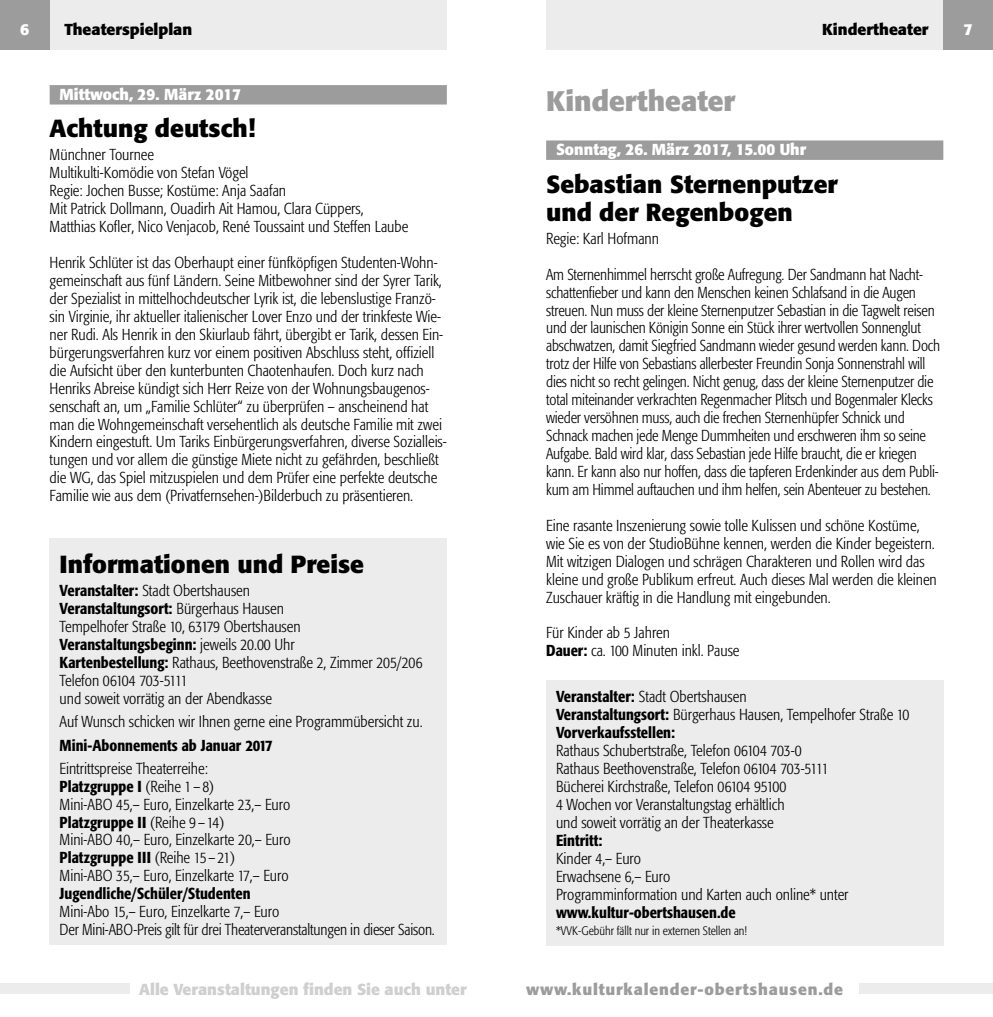
<style>
.page{position:relative;width:993px;height:1017px;background:#fff}
.page>*{position:absolute;margin:0;border:0;box-sizing:border-box;transform-origin:0 0}
.t1{font:700 28px "Formata";color:#9c9c9c}
.t2{font:700 24.5px/28px "Formata";color:#000}
.t3{font:300 condensed 15.75px/18px "Formata";color:#000}
.t4{font:500 condensed 15.75px "Formata";color:#000}
.t5{font:700 15.75px "Formata";color:#fff}
.t6{font:700 15.75px "Formata";color:#cfcfd0}
.t7{font:700 15.75px "Formata";letter-spacing:.05em;color:#9c9c9c}
.t8{font:700 15.75px "Formata";color:#000}
.t9{font:300 condensed 12.25px "Formata";color:#000}
.s1{font-weight:500}
</style>
<div class="page">
<div style="left:546px;top:0;width:397px;height:50px;background:#ececec"></div>
<div style="left:943px;top:0;width:49px;height:50px;background:#9c9c9c"></div>
<div style="left:859px;top:984px;width:133px;height:10px;background:#ececec"></div>
<div style="left:546px;top:140px;width:397px;height:20px;background:#9c9c9c"></div>
<div style="left:50px;top:0;width:396px;height:50px;background:#ececec"></div>
<div style="left:50px;top:85px;width:396px;height:20px;background:#9c9c9c"></div>
<div style="left:0;top:0;width:50px;height:50px;background:#9c9c9c"></div>
<div style="left:0;top:984px;width:130px;height:10px;background:#ececec"></div>
<div style="left:546px;top:680px;width:397px;height:265px;background:#ececec"></div>
<div style="left:50px;top:538px;width:396px;height:407px;background:#ececec"></div>
<p class="t5" style="left:20px;top:19px;width:11px">6</p>
<p class="t8" style="left:64px;top:19px;width:129px">Theaterspielplan</p>
<p class="t5" style="left:60px;top:84px;width:183px">Mittwoch, 29. März 2017</p>
<h2 class="t2" style="left:50px;top:115px;width:207px">Achtung deutsch!</h2>
<p class="t3" style="left:50px;top:146px;width:360px">Münchner Tournee<br>Multikulti-Komödie von Stefan Vögel<br>Regie: Jochen Busse; Kostüme: Anja Saafan<br>Mit Patrick Dollmann, Ouadirh Ait Hamou, Clara Cüppers, Matthias Kofler, Nico Venjacob, René Toussaint und Steffen Laube</p>
<p class="t3" style="left:50px;top:254px;width:398px">Henrik Schlüter ist das Oberhaupt einer fünfköpfigen Studenten-Wohn&shy;gemeinschaft aus fünf Ländern. Seine Mitbewohner sind der Syrer Tarik, der Spezialist in mittelhochdeutscher Lyrik ist, die lebenslustige Franzö&shy;sin Virginie, ihr aktueller italienischer Lover Enzo und der trinkfeste Wie&shy;ner Rudi. Als Henrik in den Skiurlaub fährt, übergibt er Tarik, dessen Ein&shy;bürgerungsverfahren kurz vor einem positiven Abschluss steht, offiziell die Aufsicht über den kunterbunten Chaotenhaufen. Doch kurz nach Henriks Abreise kündigt sich Herr Reize von der Wohnungsbaugenos&shy;senschaft an, um „Familie Schlüter“ zu überprüfen – anscheinend hat man die Wohngemeinschaft versehentlich als deutsche Familie mit zwei Kindern eingestuft. Um Tariks Einbürgerungsverfahren, diverse Sozialleis&shy;tungen und vor allem die günstige Miete nicht zu gefährden, beschließt die WG, das Spiel mitzuspielen und dem Prüfer eine perfekte deutsche Familie wie aus dem (Privatfernsehen-)Bilderbuch zu präsentieren.</p>
<h2 class="t2" style="left:60px;top:550px;width:306px">Informationen und Preise</h2>
<p class="t3" style="left:60px;top:582px;width:364px"><span class="s1">Veranstalter:</span> Stadt Obertshausen<br><span class="s1">Veranstaltungsort:</span> Bürgerhaus Hausen<br>Tempelhofer Straße 10, 63179 Obertshausen <span class="s1">Veranstaltungsbeginn:</span> jeweils 20.00 Uhr<br><span class="s1">Kartenbestellung:</span> Rathaus, Beethovenstraße 2, Zimmer 205/206<br>Telefon 06104 703-5111<br>und soweit vorrätig an der Abendkasse</p>
<p class="t3" style="left:60px;top:712px;width:364px">Auf Wunsch schicken wir Ihnen gerne eine Programmübersicht zu.</p>
<p class="t4" style="left:60px;top:736px;width:214px">Mini-Abonnements ab Januar 2017</p>
<p class="t3" style="left:60px;top:759px;width:232px">Eintrittspreise Theaterreihe:<br><span class="s1">Platzgruppe I</span> (Reihe 1 – 8)<br>Mini-ABO 45,– Euro, Einzelkarte 23,– Euro <span class="s1">Platzgruppe II</span> (Reihe 9 – 14)<br>Mini-ABO 40,– Euro, Einzelkarte 20,– Euro <span class="s1">Platzgruppe III</span> (Reihe 15 – 21)<br>Mini-ABO 35,– Euro, Einzelkarte 17,– Euro</p>
<p class="t4" style="left:60px;top:884px;width:192px">Jugendliche/Schüler/Studenten</p>
<p class="t3" style="left:60px;top:903px;width:376px">Mini-Abo 15,– Euro, Einzelkarte 7,– Euro<br>Der Mini-ABO-Preis gilt für drei Theaterveranstaltungen in dieser Saison.</p>
<p class="t6" style="left:139px;top:979px;width:329px">Alle Veranstaltungen finden Sie auch unter</p>
<p class="t8" style="left:821px;top:19px;width:108px">Kindertheater</p>
<h1 class="t1" style="left:546px;top:84px;width:191px">Kindertheater</h1>
<p class="t5" style="left:556px;top:139px;width:251px">Sonntag, 26. März 2017, 15.00 Uhr</p>
<h2 class="t2" style="left:546px;top:170px;width:293px">Sebastian Sternenputzer und der Regenbogen</h2>
<p class="t3" style="left:546px;top:229px;width:114px">Regie: Karl Hofmann</p>
<p class="t3" style="left:546px;top:265px;width:395px">Am Sternenhimmel herrscht große Aufregung. Der Sandmann hat Nacht&shy;schattenfieber und kann den Menschen keinen Schlafsand in die Augen streuen. Nun muss der kleine Sternenputzer Sebastian in die Tagwelt reisen und der launischen Königin Sonne ein Stück ihrer wertvollen Sonnenglut abschwatzen, damit Siegfried Sandmann wieder gesund werden kann. Doch trotz der Hilfe von Sebastians allerbester Freundin Sonja Sonnenstrahl will dies nicht so recht gelingen. Nicht genug, dass der kleine Sternenputzer die total miteinander verkrachten Regenmacher Plitsch und Bogenmaler Klecks wieder versöhnen muss, auch die frechen Sternenhüpfer Schnick und Schnack machen jede Menge Dummheiten und erschweren ihm so seine Aufgabe. Bald wird klar, dass Sebastian jede Hilfe braucht, die er kriegen kann. Er kann also nur hoffen, dass die tapferen Erdenkinder aus dem Publi&shy;kum am Himmel auftauchen und ihm helfen, sein Abenteuer zu bestehen.</p>
<p class="t3" style="left:546px;top:516px;width:392px">Eine rasante Inszenierung sowie tolle Kulissen und schöne Kostüme, wie Sie es von der StudioBühne kennen, werden die Kinder begeistern.<br>Mit witzigen Dialogen und schrägen Charakteren und Rollen wird das kleine und große Publikum erfreut. Auch dieses Mal werden die kleinen Zuschauer kräftig in die Handlung mit eingebunden.</p>
<p class="t3" style="left:546px;top:624px;width:195px">Für Kinder ab 5 Jahren<br><span class="s1">Dauer:</span> ca. 100 Minuten inkl. Pause</p>
<p class="t3" style="left:556px;top:688px;width:355px"><span class="s1">Veranstalter:</span> Stadt Obertshausen<br><span class="s1">Veranstaltungsort:</span> Bürgerhaus Hausen, Tempelhofer Straße 10<br><span class="s1">Vorverkaufsstellen:</span></p>
<p class="t3" style="left:556px;top:742px;width:274px">Rathaus Schubertstraße, Telefon 06104 703-0<br>Rathaus Beethovenstraße, Telefon 06104 703-5111<br>Bücherei Kirchstraße, Telefon 06104 95100<br>4 Wochen vor Veranstaltungstag erhältlich<br>und soweit vorrätig an der Theaterkasse</p>
<p class="t4" style="left:556px;top:831px;width:48px">Eintritt:</p>
<p class="t3" style="left:556px;top:849px;width:294px">Kinder 4,– Euro<br>Erwachsene 6,– Euro<br>Programminformation und Karten auch online* unter</p>
<p class="t4" style="left:556px;top:902px;width:181px">www.kultur-obertshausen.de</p>
<p class="t9" style="left:556px;top:924px;width:192px">*VVK-Gebühr fällt nur in externen Stellen an!</p>
<p class="t7" style="left:526px;top:979px;width:318px">www.kulturkalender-obertshausen.de</p>
<p class="t5" style="left:963px;top:19px;width:11px">7</p>
</div>
